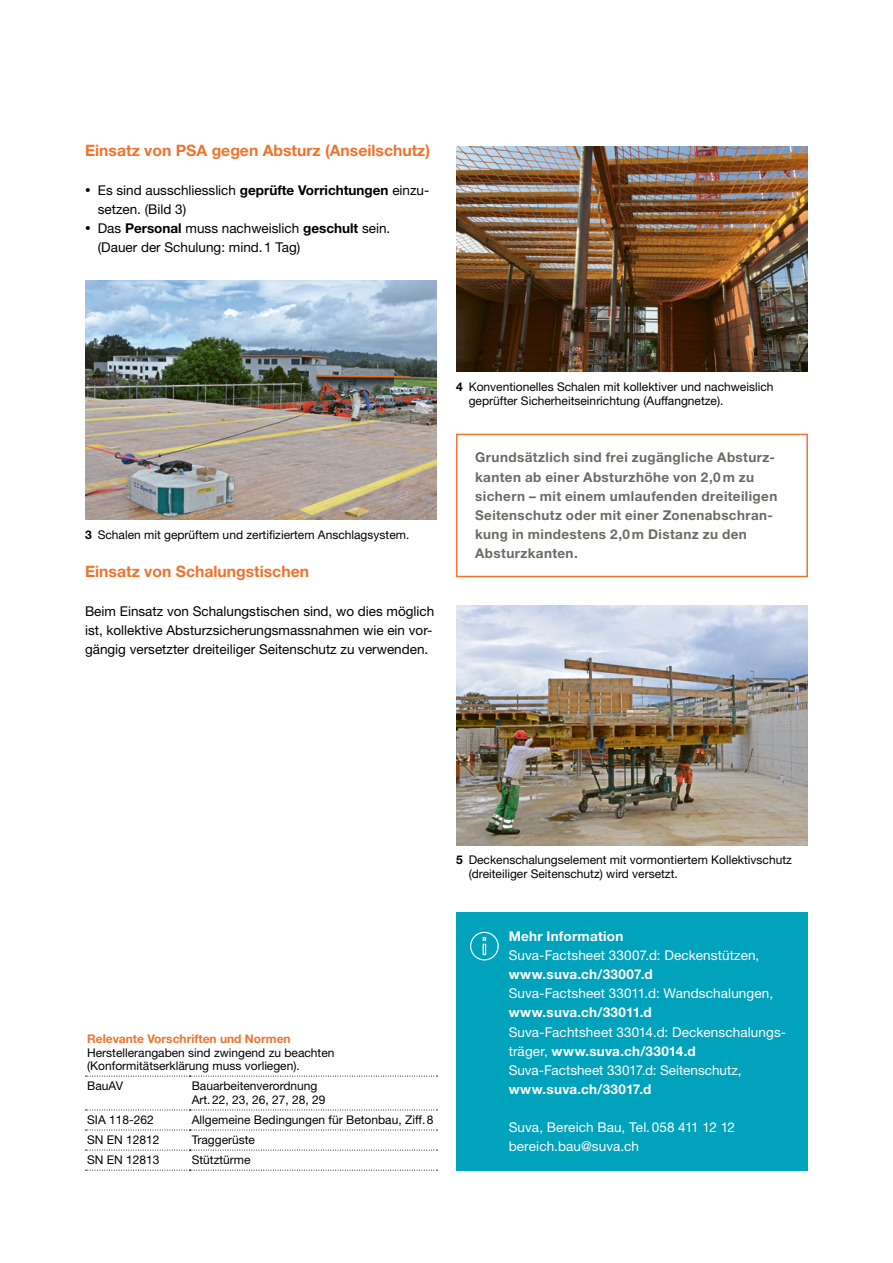
<style>
.page{position:relative;width:893px;height:1263px;background:#fff}
.page>*{position:absolute;margin:0;border:0;box-sizing:border-box;transform-origin:0 0}
.t1{font:700 15.75px "Helvetica Neue LT Std";color:#ee742d}
.t2{font:13.5px/19.2px "Helvetica Neue LT Std";color:#000}
.t3{font:13.5px/19.2px "Helvetica Neue LT Std";letter-spacing:.01em;color:#fff}
.t4{font:700 13.5px/19.2px "Helvetica Neue LT Std";letter-spacing:.03em;color:#6d6a63}
.t5{font:700 13.5px "Helvetica Neue LT Std";letter-spacing:.02em;color:#fff}
.t6{font:12px/13.8px "Helvetica Neue LT Std";color:#000}
.t7{font:700 12px "Helvetica Neue LT Std";color:#ee742d}
.s1{font-size:11.25px}
.s2{font-weight:700}
</style>
<div class="page">
<img style="left:85px;top:281px;width:352px;height:239px">
<img style="left:456px;top:147px;width:352px;height:225px">
<img style="left:456px;top:606px;width:352px;height:239px">
<svg style="left:85px;top:1109px;width:353px;height:1px"></svg>
<svg style="left:85px;top:1130px;width:353px;height:1px"></svg>
<svg style="left:85px;top:1150px;width:353px;height:1px"></svg>
<svg style="left:85px;top:1170px;width:353px;height:1px"></svg>
<svg style="left:85px;top:1076px;width:353px;height:1px"></svg>
<div style="left:456px;top:434px;width:352px;height:143px;border:2px solid #ee742d"></div>
<div style="left:456px;top:912px;width:352px;height:258px;background:#00a2bc"></div>
<svg style="left:470px;top:932px;width:29px;height:28px"></svg>
<h1 class="t1" style="left:85px;top:141px;width:347px">Einsatz von PSA gegen Absturz (Anseilschutz)</h1>
<p class="t2" style="left:98px;top:180px;width:333px;text-indent:-13px"><span class="s1">•</span> Es sind ausschliesslich <span class="s2">geprüfte Vorrichtungen</span> einzu&shy;setzen. (Bild 3)</p>
<p class="t2" style="left:98px;top:218px;width:294px;text-indent:-13px"><span class="s1">•</span> Das <span class="s2">Personal</span> muss nachweislich <span class="s2">geschult</span> sein. (Dauer der Schulung: mind.1 Tag)</p>
<p class="t6" style="left:85px;top:528px;width:326px"><span class="s2">3</span> Schalen mit geprüftem und zertifiziertem Anschlagsystem.</p>
<h1 class="t1" style="left:85px;top:562px;width:226px">Einsatz von Schalungstischen</h1>
<p class="t2" style="left:85px;top:601px;width:351px">Beim Einsatz von Schalungstischen sind, wo dies möglich ist, kollektive Absturzsicherungsmassnahmen wie ein vor&shy;gängig versetzter dreiteiliger Seitenschutz zu verwenden.</p>
<p class="t6" style="left:469px;top:380px;width:306px;text-indent:-13px"><span class="s2">4</span> Konventionelles Schalen mit kollektiver und nachweislich geprüfter Sicherheitseinrichtung (Auffangnetze).</p>
<p class="t4" style="left:475px;top:448px;width:304px">Grundsätzlich sind frei zugängliche Absturz&shy;kanten ab einer Absturzhöhe von 2,0m zu sichern – mit einem umlaufenden dreiteiligen Seitenschutz oder mit einer Zonenabschran&shy;kung in mindestens 2,0m Distanz zu den Absturzkanten.</p>
<p class="t7" style="left:87px;top:1031px;width:205px">Relevante Vorschriften und Normen</p>
<p class="t6" style="left:87px;top:1045px;width:249px">Herstellerangaben sind zwingend zu beachten (Konformitätserklärung muss vorliegen).</p>
<p class="t6" style="left:87px;top:1079px;width:37px">BauAV</p>
<p class="t6" style="left:192px;top:1079px;width:135px">Bauarbeitenverordnung<br>Art.22, 23, 26, 27, 28, 29</p>
<p class="t6" style="left:87px;top:1113px;width:68px">SIA 118-262</p>
<p class="t6" style="left:192px;top:1113px;width:243px">Allgemeine Bedingungen für Betonbau, Ziff.8</p>
<p class="t6" style="left:87px;top:1133px;width:74px">SN EN 12812</p>
<p class="t6" style="left:192px;top:1133px;width:65px">Traggerüste</p>
<p class="t6" style="left:87px;top:1153px;width:74px">SN EN 12813</p>
<p class="t6" style="left:192px;top:1153px;width:60px">Stütztürme</p>
<p class="t6" style="left:469px;top:853px;width:325px;text-indent:-13px"><span class="s2">5</span> Deckenschalungselement mit vormontiertem Kollektivschutz (dreiteiliger Seitenschutz) wird versetzt.</p>
<p class="t5" style="left:509px;top:928px;width:116px">Mehr Information</p>
<p class="t3" style="left:509px;top:945px;width:252px">Suva-Factsheet 33007.d: Deckenstützen,</p>
<p class="t5" style="left:509px;top:966px;width:146px">www.suva.ch/33007.d</p>
<p class="t3" style="left:509px;top:984px;width:266px">Suva-Factsheet 33011.d: Wandschalungen,</p>
<p class="t5" style="left:509px;top:1004px;width:145px">www.suva.ch/33011.d</p>
<p class="t3" style="left:509px;top:1022px;width:278px">Suva-Fachtsheet 33014.d: Deckenschalungs‑ träger, <span class="s2">www.suva.ch/33014.d<br></span>Suva-Factsheet 33017.d: Seitenschutz,</p>
<p class="t5" style="left:509px;top:1081px;width:144px">www.suva.ch/33017.d</p>
<p class="t3" style="left:509px;top:1117px;width:228px">Suva, Bereich Bau, Tel.058 411 12 12 bereich.bau@suva.ch</p>
</div>
